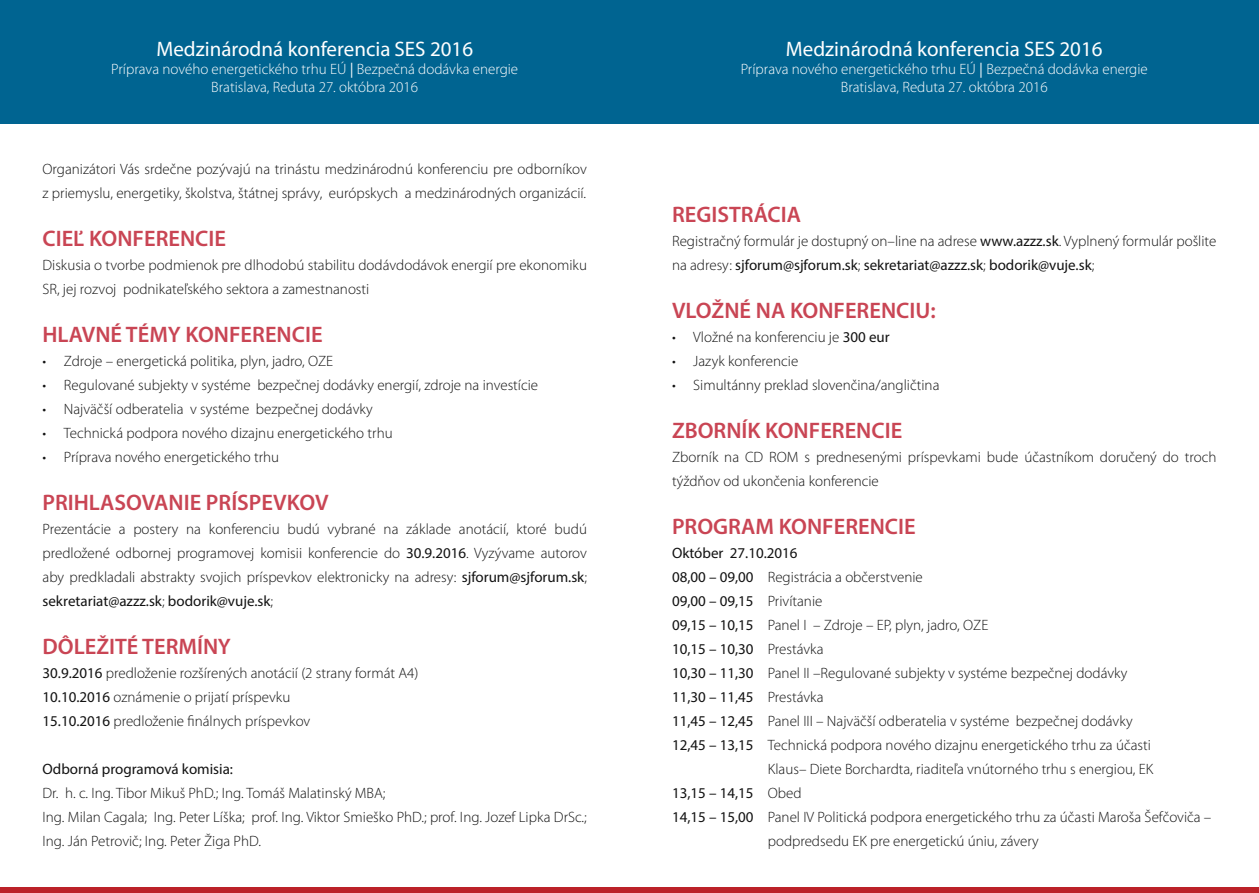
<style>
.page{position:relative;width:1259px;height:893px;background:#fff}
.page>*{position:absolute;margin:0;border:0;box-sizing:border-box;transform-origin:0 0}
.t1{font:600 22.5px "Myriad Pro";color:#c94554}
.t2{font:21px "Myriad Pro";color:#fff}
.t3{font:300 15px/24px "Myriad Pro";color:#121212}
.t4{font:300 15px/18px "Myriad Pro";color:#fff;text-align:center}
.t5{font:15px "Myriad Pro";color:#121212}
.s1{font-family:"Minion Pro";font-weight:400}
.s2{font-weight:400}
.s3{font-weight:300}
</style>
<div class="page">
<div style="left:629px;top:0;width:630px;height:123px;background:#006491"></div>
<div style="left:0;top:0;width:629px;height:123px;background:#006491"></div>
<div style="left:0;top:887px;width:1259px;height:6px;background:#bc2229"></div>
<h2 class="t2" style="left:156px;top:36px;width:318px">Medzinárodná konferencia SES 2016</h2>
<p class="t4" style="left:111px;top:60px;width:408px">Príprava nového energetického trhu EÚ <span class="s1">|</span> Bezpečná dodávka energie<br>Bratislava, Reduta 27. októbra 2016</p>
<p class="t3" style="left:43px;top:157px;width:546px">Organizátori Vás srdečne pozývajú na trinástu medzinárodnú konferenciu pre odborníkov z priemyslu, energetiky, školstva, štátnej správy, európskych a medzinárodných organizácií.</p>
<h1 class="t1" style="left:43px;top:224px;width:185px">CIEĽ KONFERENCIE</h1>
<p class="t3" style="left:43px;top:253px;width:546px">Diskusia o tvorbe podmienok pre dlhodobú stabilitu dodávdodávok energií pre ekonomiku<br>SR, jej rozvoj podnikateľského sektora a zamestnanosti</p>
<h1 class="t1" style="left:43px;top:320px;width:281px">HLAVNÉ TÉMY KONFERENCIE</h1>
<p class="t3" style="left:43px;top:349px;width:292px">• Zdroje – energetická politika, plyn, jadro, OZE</p>
<p class="t3" style="left:43px;top:373px;width:497px">• Regulované subjekty v systéme bezpečnej dodávky energií, zdroje na investície</p>
<p class="t3" style="left:43px;top:397px;width:332px">• Najväčší odberatelia v systéme bezpečnej dodávky</p>
<p class="t3" style="left:43px;top:421px;width:352px">• Technická podpora nového dizajnu energetického trhu</p>
<p class="t3" style="left:43px;top:445px;width:238px">• Príprava nového energetického trhu</p>
<h1 class="t1" style="left:43px;top:488px;width:288px">PRIHLASOVANIE PRÍSPEVKOV</h1>
<p class="t3" style="left:43px;top:517px;width:546px;text-align:justify">Prezentácie a postery na konferenciu budú vybrané na základe anotácií, ktoré budú predložené odbornej programovej komisii konferencie do <span class="s2">30.9.2016</span>. Vyzývame autorov aby predkladali abstrakty svojich príspevkov elektronicky na adresy: <span class="s2">sjforum@sjforum.sk</span>; <span class="s2">sekretariat@azzz.sk</span>; <span class="s2">bodorik@vuje.sk</span>;</p>
<h1 class="t1" style="left:43px;top:632px;width:190px">DÔLEŽITÉ TERMÍNY</h1>
<p class="t3" style="left:43px;top:661px;width:377px"><span class="s2">30.9.2016</span> predloženie rozšírených anotácií (2 strany formát A4)<br><span class="s2">10.10.2016</span> oznámenie o prijatí príspevku<br><span class="s2">15.10.2016</span> predloženie finálnych príspevkov</p>
<p class="t5" style="left:43px;top:760px;width:192px">Odborná programová komisia:</p>
<p class="t3" style="left:43px;top:781px;width:546px">Dr. h. c. Ing. Tibor Mikuš PhD.; Ing. Tomáš Malatinský MBA;<br>Ing. Milan Cagala; Ing. Peter Líška; prof. Ing. Viktor Smieško PhD.; prof. Ing. Jozef Lipka DrSc.;<br>Ing. Ján Petrovič; Ing. Peter Žiga PhD.</p>
<h2 class="t2" style="left:786px;top:36px;width:318px">Medzinárodná konferencia SES 2016</h2>
<p class="t4" style="left:740px;top:60px;width:408px">Príprava nového energetického trhu EÚ <span class="s1">|</span> Bezpečná dodávka energie<br>Bratislava, Reduta 27. októbra 2016</p>
<h1 class="t1" style="left:672px;top:200px;width:131px">REGISTRÁCIA</h1>
<p class="t3" style="left:672px;top:229px;width:546px">Registračný formulár je dostupný on–line na adrese <span class="s2">www.azzz.sk</span>. Vyplnený formulár pošlite na adresy: <span class="s2">sjforum@sjforum.sk</span>; <span class="s2">sekretariat@azzz.sk</span>; <span class="s2">bodorik@vuje.sk</span>;</p>
<h1 class="t1" style="left:672px;top:296px;width:265px">VLOŽNÉ NA KONFERENCIU:</h1>
<p class="t3" style="left:672px;top:325px;width:219px">• Vložné na konferenciu je <span class="s2">300 eur</span></p>
<p class="t3" style="left:672px;top:349px;width:128px">• Jazyk konferencie</p>
<p class="t3" style="left:672px;top:373px;width:269px">• Simultánny preklad slovenčina/angličtina</p>
<h1 class="t1" style="left:672px;top:416px;width:232px">ZBORNÍK KONFERENCIE</h1>
<p class="t3" style="left:672px;top:445px;width:546px">Zborník na CD ROM s prednesenými príspevkami bude účastníkom doručený do troch týždňov od ukončenia konferencie</p>
<h1 class="t1" style="left:672px;top:512px;width:245px">PROGRAM KONFERENCIE</h1>
<p class="t5" style="left:672px;top:544px;width:127px">Október 27.10.2016</p>
<p class="t3" style="left:672px;top:565px;width:252px"><span class="s2">08,00 – 09,00</span> Registrácia a občerstvenie</p>
<p class="t5" style="left:672px;top:592px;width:152px">09,00 – 09,15 <span class="s3">Privítanie</span></p>
<p class="t3" style="left:672px;top:613px;width:318px"><span class="s2">09,15 – 10,15</span> Panel I – Zdroje – EP, plyn, jadro, OZE</p>
<p class="t5" style="left:672px;top:640px;width:153px">10,15 – 10,30 <span class="s3">Prestávka</span></p>
<p class="t3" style="left:672px;top:661px;width:457px"><span class="s2">10,30 – 11,30</span> Panel II –Regulované subjekty v systéme bezpečnej dodávky</p>
<p class="t5" style="left:672px;top:688px;width:153px">11,30 – 11,45 <span class="s3">Prestávka</span></p>
<p class="t3" style="left:672px;top:709px;width:462px"><span class="s2">11,45 – 12,45</span> Panel III – Najväčší odberatelia v systéme bezpečnej dodávky</p>
<p class="t3" style="left:672px;top:733px;width:480px"><span class="s2">12,45 – 13,15</span> Technická podpora nového dizajnu energetického trhu za účasti</p>
<p class="t3" style="left:767px;top:757px;width:387px">Klaus– Diete Borchardta, riaditeľa vnútorného trhu s energiou, EK</p>
<p class="t5" style="left:672px;top:784px;width:131px">13,15 – 14,15 <span class="s3">Obed</span></p>
<p class="t3" style="left:672px;top:805px;width:541px"><span class="s2">14,15 – 15,00</span> Panel IV Politická podpora energetického trhu za účasti Maroša Šefčoviča –</p>
<p class="t3" style="left:767px;top:829px;width:273px">podpredsedu EK pre energetickú úniu, závery</p>
</div>
